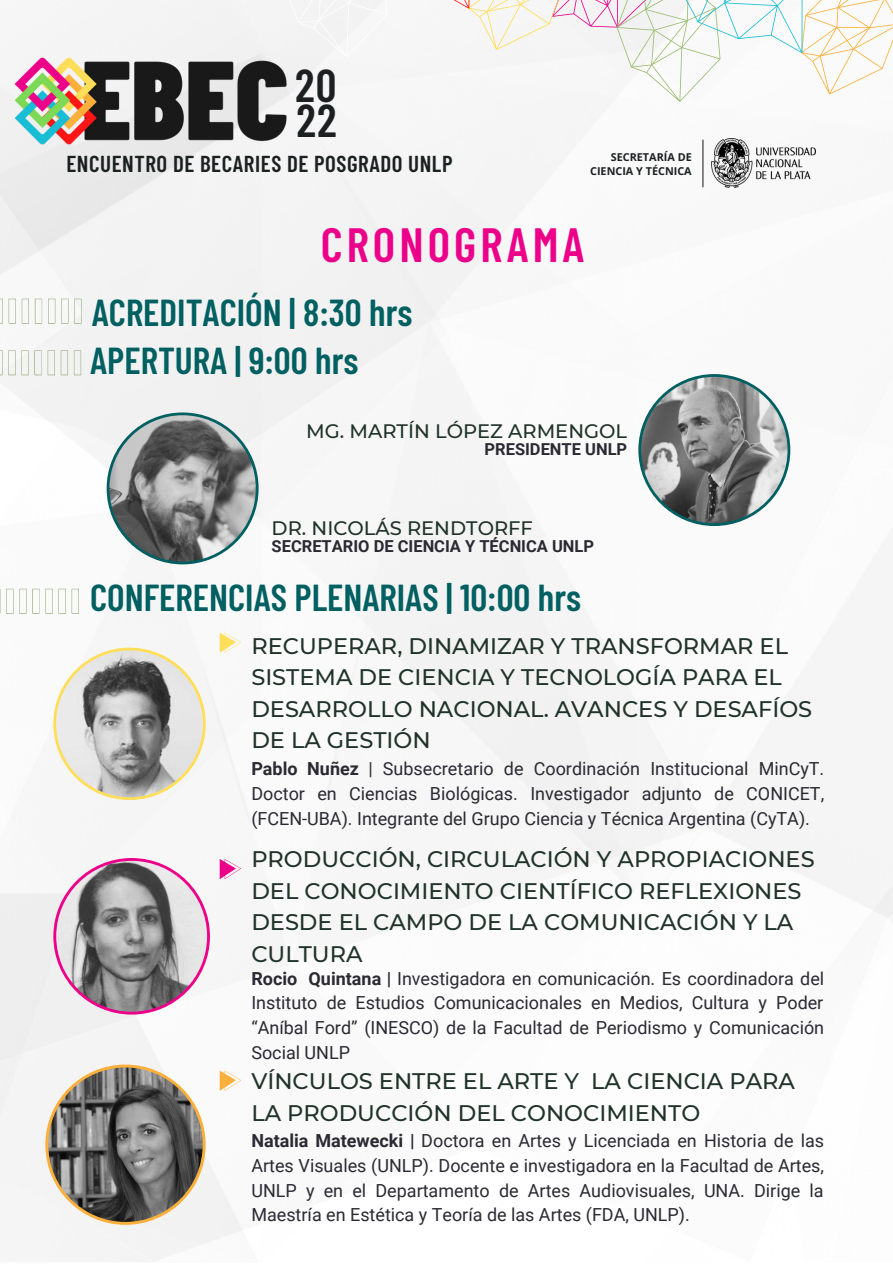
<style>
.page{position:relative;width:893px;height:1264px;background:#fff}
.page>*{position:absolute;margin:0;border:0;box-sizing:border-box;transform-origin:0 0}
.t1{font:600 48px "Barlow Condensed";letter-spacing:.085em;color:#ec0089}
.t2{font:600 45.9px/34.5px "Barlow Condensed";color:#1c2021}
.t3{font:600 37.5px "Barlow Condensed";color:#005f61}
.t4{font:600 22.95px "Barlow Condensed";letter-spacing:.025em;color:#1c2021}
.t5{font:500 22.5px/31.5px "Montserrat";color:#203329}
.t6{font:500 19.5px "Montserrat";color:#203329}
.t7{font:18px/24.8px "Roboto";color:#2b2932;text-align:justify}
.t8{font:700 16.5px "Roboto";color:#2b2932}
.t9{font:700 10.8px "Open Sans";color:#1c2021}
.s1{font-weight:700}
</style>
<div class="page">
<img style="left:0;top:0;width:892px;height:1261px">
<svg style="left:0;top:350px;width:81px;height:25px"></svg>
<svg style="left:638px;top:374px;width:152px;height:152px"></svg>
<svg style="left:107px;top:412px;width:151px;height:152px"></svg>
<svg style="left:0;top:589px;width:79px;height:24px"></svg>
<svg style="left:220px;top:632px;width:21px;height:21px"></svg>
<svg style="left:53px;top:647px;width:153px;height:153px"></svg>
<svg style="left:53px;top:858px;width:157px;height:156px"></svg>
<svg style="left:220px;top:859px;width:21px;height:20px"></svg>
<svg style="left:45px;top:1064px;width:161px;height:160px"></svg>
<svg style="left:220px;top:1070px;width:21px;height:20px"></svg>
<svg style="left:0;top:299px;width:81px;height:24px"></svg>
<img style="left:711px;top:138px;width:104px;height:49px">
<hr style="left:702px;top:140px;width:1px;height:47px;background:#1c2021">
<svg style="left:283px;top:0;width:609px;height:102px"></svg>
<img style="left:7px;top:38px;width:285px;height:108px">
<h2 class="t2" style="left:295px;top:67px;width:43px">20<br>22</h2>
<p class="t9" style="left:610px;top:149px;width:82px">SECRETARÍA DE</p>
<p class="t4" style="left:66px;top:149px;width:387px">ENCUENTRO DE BECARIES DE POSGRADO UNLP</p>
<p class="t9" style="left:590px;top:163px;width:103px">CIENCIA Y TÉCNICA</p>
<h1 class="t1" style="left:320px;top:214px;width:265px">CRONOGRAMA</h1>
<h3 class="t3" style="left:92px;top:288px;width:322px">ACREDITACIÓN | 8:30 hrs</h3>
<h3 class="t3" style="left:90px;top:337px;width:269px">APERTURA | 9:00 hrs</h3>
<p class="t6" style="left:306px;top:419px;width:322px">MG. MARTÍN LÓPEZ ARMENGOL</p>
<p class="t8" style="left:484px;top:440px;width:144px">PRESIDENTE UNLP</p>
<p class="t6" style="left:271px;top:516px;width:263px">DR. NICOLÁS RENDTORFF</p>
<p class="t8" style="left:271px;top:537px;width:324px">SECRETARIO DE CIENCIA Y TÉCNICA UNLP</p>
<h3 class="t3" style="left:90px;top:573px;width:492px">CONFERENCIAS PLENARIAS | 10:00 hrs</h3>
<p class="t5" style="left:251px;top:630px;width:562px">RECUPERAR, DINAMIZAR Y TRANSFORMAR EL SISTEMA DE CIENCIA Y TECNOLOGÍA PARA EL DESARROLLO NACIONAL. AVANCES Y DESAFÍOS DE LA GESTIÓN</p>
<p class="t7" style="left:251px;top:756px;width:574px"><span class="s1">Pablo Nuñez</span> | Subsecretario de Coordinación Institucional MinCyT.<br>Doctor en Ciencias Biológicas. Investigador adjunto de CONICET, (FCEN-UBA). Integrante del Grupo Ciencia y Técnica Argentina (CyTA).</p>
<p class="t5" style="left:251px;top:843px;width:564px">PRODUCCIÓN, CIRCULACIÓN Y APROPIACIONES<br>DEL CONOCIMIENTO CIENTÍFICO REFLEXIONES<br>DESDE EL CAMPO DE LA COMUNICACIÓN Y LA<br>CULTURA</p>
<p class="t7" style="left:251px;top:966px;width:574px"><span class="s1">Rocio Quintana |</span> Investigadora en comunicación. Es coordinadora del Instituto de Estudios Comunicacionales en Medios, Cultura y Poder “Aníbal Ford” (INESCO) de la Facultad de Periodismo y Comunicación Social UNLP</p>
<p class="t5" style="left:251px;top:1065px;width:545px">VÍNCULOS ENTRE EL ARTE Y LA CIENCIA PARA<br>LA PRODUCCIÓN DEL CONOCIMIENTO</p>
<p class="t7" style="left:251px;top:1128px;width:574px"><span class="s1">Natalia Matewecki |</span> Doctora en Artes y Licenciada en Historia de las Artes Visuales (UNLP). Docente e investigadora en la Facultad de Artes, UNLP y en el Departamento de Artes Audiovisuales, UNA. Dirige la Maestría en Estética y Teoría de las Artes (FDA, UNLP).</p>
</div>
